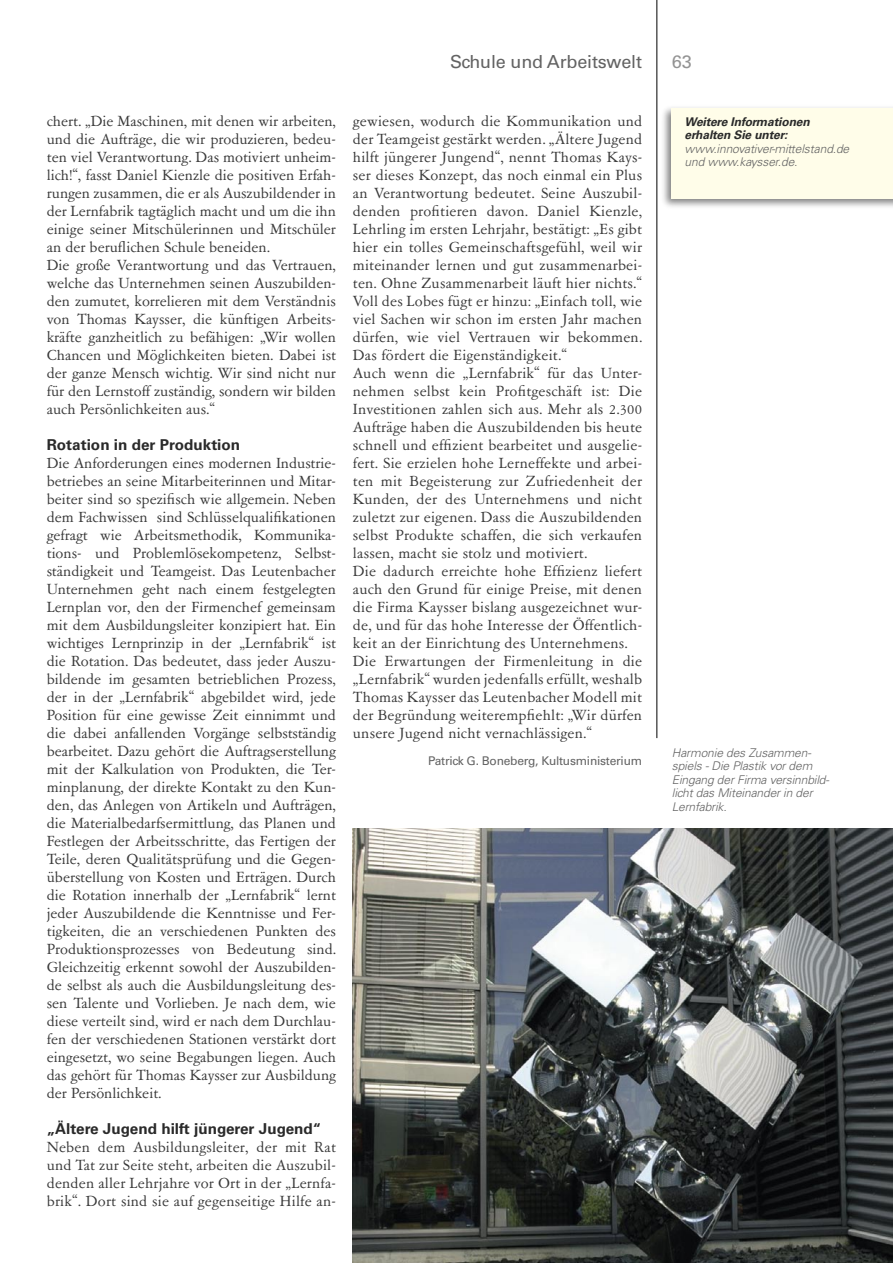
<style>
.page{position:relative;width:893px;height:1263px;background:#fff}
.page>*{position:absolute;margin:0;border:0;box-sizing:border-box;transform-origin:0 0}
.Rubrik{font:18px "Univers LT";letter-spacing:-.01em;color:#636363}
.t1{font:18px "Univers LT";color:#939393}
.Copy_GaramondAmstSB_Rom_11_12{font:16.5px/18px "Garamont Amst SB Rom";letter-spacing:.01em;color:#393939;text-align:justify}
.Zwischenhead{font:700 15px "Univers LT";color:#2a2a2a}
.Marginalie_RS{font:italic 300 12px/13.5px "Univers LT";letter-spacing:-.01em;color:#636363}
.Marginalie_RS-2{font:italic 700 12px/13.5px "Univers LT";letter-spacing:-.01em;color:#2a2a2a}
.Autor{font:12px "Univers LT";letter-spacing:-.02em;color:#636363}
</style>
<div class="page">
<div style="left:659px;top:104px;width:234px;height:107px;background:#000;opacity:.5"></div>
<div style="left:672px;top:108px;width:221px;height:90px;background:#fffde9"></div>
<hr style="left:656px;top:0;width:1px;height:738px;background:#000">
<img style="left:353px;top:828px;width:540px;height:435px">
<p class="Rubrik" style="left:450px;top:50px;width:194px">Schule und Arbeitswelt</p>
<p class="t1" style="left:672px;top:50px;width:21px">63</p>
<p class="Copy_GaramondAmstSB_Rom_11_12" style="left:47px;top:113px;width:291px">chert. „Die Maschinen, mit denen wir arbeiten, und die Aufträge, die wir produzieren, bedeu&shy;ten viel Verantwortung. Das motiviert unheim&shy;lich!“, fasst Daniel Kienzle die positiven Erfah&shy;rungen zusammen, die er als Auszubildender in der Lernfabrik tagtäglich macht und um die ihn einige seiner Mitschülerinnen und Mitschüler an der beruflichen Schule beneiden.</p>
<p class="Copy_GaramondAmstSB_Rom_11_12" style="left:47px;top:257px;width:291px">Die große Verantwortung und das Vertrauen, welche das Unternehmen seinen Auszubilden&shy;den zumutet, korrelieren mit dem Verständnis von Thomas Kaysser, die künftigen Arbeits&shy;kräfte ganzheitlich zu befähigen: „Wir wollen Chancen und Möglichkeiten bieten. Dabei ist der ganze Mensch wichtig. Wir sind nicht nur für den Lernstoff zuständig, sondern wir bilden auch Persönlichkeiten aus.“</p>
<p class="Zwischenhead" style="left:47px;top:436px;width:195px">Rotation in der Produktion</p>
<p class="Copy_GaramondAmstSB_Rom_11_12" style="left:47px;top:455px;width:291px">Die Anforderungen eines modernen Industrie&shy;betriebes an seine Mitarbeiterinnen und Mitar&shy;beiter sind so spezifisch wie allgemein. Neben dem Fachwissen sind Schlüsselqualifikationen gefragt wie Arbeitsmethodik, Kommunika&shy;tions- und Problemlösekompetenz, Selbst&shy;ständigkeit und Teamgeist. Das Leutenbacher Unternehmen geht nach einem festgelegten Lernplan vor, den der Firmenchef gemeinsam mit dem Ausbildungsleiter konzipiert hat. Ein wichtiges Lernprinzip in der „Lernfabrik“ ist die Rotation. Das bedeutet, dass jeder Auszu&shy;bildende im gesamten betrieblichen Prozess, der in der „Lernfabrik“ abgebildet wird, jede Position für eine gewisse Zeit einnimmt und die dabei anfallenden Vorgänge selbstständig bearbeitet. Dazu gehört die Auftragserstellung mit der Kalkulation von Produkten, die Ter&shy;minplanung, der direkte Kontakt zu den Kun&shy;den, das Anlegen von Artikeln und Aufträgen, die Materialbedarfsermittlung, das Planen und Festlegen der Arbeitsschritte, das Fertigen der Teile, deren Qualitätsprüfung und die Gegen&shy;überstellung von Kosten und Erträgen. Durch die Rotation innerhalb der „Lernfabrik“ lernt jeder Auszubildende die Kenntnisse und Fer&shy;tigkeiten, die an verschiedenen Punkten des Produktionsprozesses von Bedeutung sind.<br>Gleichzeitig erkennt sowohl der Auszubilden&shy;de selbst als auch die Ausbildungsleitung des&shy;sen Talente und Vorlieben. Je nach dem, wie diese verteilt sind, wird er nach dem Durchlau&shy;fen der verschiedenen Stationen verstärkt dort eingesetzt, wo seine Begabungen liegen. Auch das gehört für Thomas Kaysser zur Ausbildung der Persönlichkeit.</p>
<p class="Zwischenhead" style="left:47px;top:1120px;width:276px">„Ältere Jugend hilft jüngerer Jugend“</p>
<p class="Copy_GaramondAmstSB_Rom_11_12" style="left:47px;top:1139px;width:291px">Neben dem Ausbildungsleiter, der mit Rat und Tat zur Seite steht, arbeiten die Auszubil&shy;denden aller Lehrjahre vor Ort in der „Lernfa&shy;brik“. Dort sind sie auf gegenseitige Hilfe an-</p>
<p class="Copy_GaramondAmstSB_Rom_11_12" style="left:353px;top:113px;width:291px">gewiesen, wodurch die Kommunikation und der Teamgeist gestärkt werden. „Ältere Jugend hilft jüngerer Jungend“, nennt Thomas Kays&shy;ser dieses Konzept, das noch einmal ein Plus an Verantwortung bedeutet. Seine Auszubil&shy;denden profitieren davon. Daniel Kienzle, Lehrling im ersten Lehrjahr, bestätigt: „Es gibt hier ein tolles Gemeinschaftsgefühl, weil wir miteinander lernen und gut zusammenarbei&shy;ten. Ohne Zusammenarbeit läuft hier nichts.“ Voll des Lobes fügt er hinzu: „Einfach toll, wie viel Sachen wir schon im ersten Jahr machen dürfen, wie viel Vertrauen wir bekommen.<br>Das fördert die Eigenständigkeit.“</p>
<p class="Copy_GaramondAmstSB_Rom_11_12" style="left:353px;top:365px;width:291px">Auch wenn die „Lernfabrik“ für das Unter&shy;nehmen selbst kein Profitgeschäft ist: Die Investitionen zahlen sich aus. Mehr als 2.300<br>Aufträge haben die Auszubildenden bis heute schnell und effizient bearbeitet und ausgelie&shy;fert. Sie erzielen hohe Lerneffekte und arbei&shy;ten mit Begeisterung zur Zufriedenheit der Kunden, der des Unternehmens und nicht zuletzt zur eigenen. Dass die Auszubildenden selbst Produkte schaffen, die sich verkaufen lassen, macht sie stolz und motiviert.</p>
<p class="Copy_GaramondAmstSB_Rom_11_12" style="left:353px;top:563px;width:291px">Die dadurch erreichte hohe Effizienz liefert auch den Grund für einige Preise, mit denen die Firma Kaysser bislang ausgezeichnet wur&shy;de, und für das hohe Interesse der Öffentlich&shy;keit an der Einrichtung des Unternehmens.</p>
<p class="Copy_GaramondAmstSB_Rom_11_12" style="left:353px;top:653px;width:291px">Die Erwartungen der Firmenleitung in die „Lernfabrik“ wurden jedenfalls erfüllt, weshalb Thomas Kaysser das Leutenbacher Modell mit der Begründung weiterempfiehlt: „Wir dürfen unsere Jugend nicht vernachlässigen.“</p>
<p class="Autor" style="left:428px;top:754px;width:215px">Patrick G. Boneberg, Kultusministerium</p>
<p class="Marginalie_RS-2" style="left:685px;top:115px;width:127px">Weitere Informationen erhalten Sie unter:</p>
<p class="Marginalie_RS" style="left:685px;top:142px;width:166px">www.innovativer-mittelstand.de und www.kaysser.de.</p>
<p class="Marginalie_RS" style="left:672px;top:746px;width:159px">Harmonie des Zusammen&shy;spiels - Die Plastik vor dem<br>Eingang der Firma versinnbild&shy;licht das Miteinander in der<br>Lernfabrik.</p>
</div>
